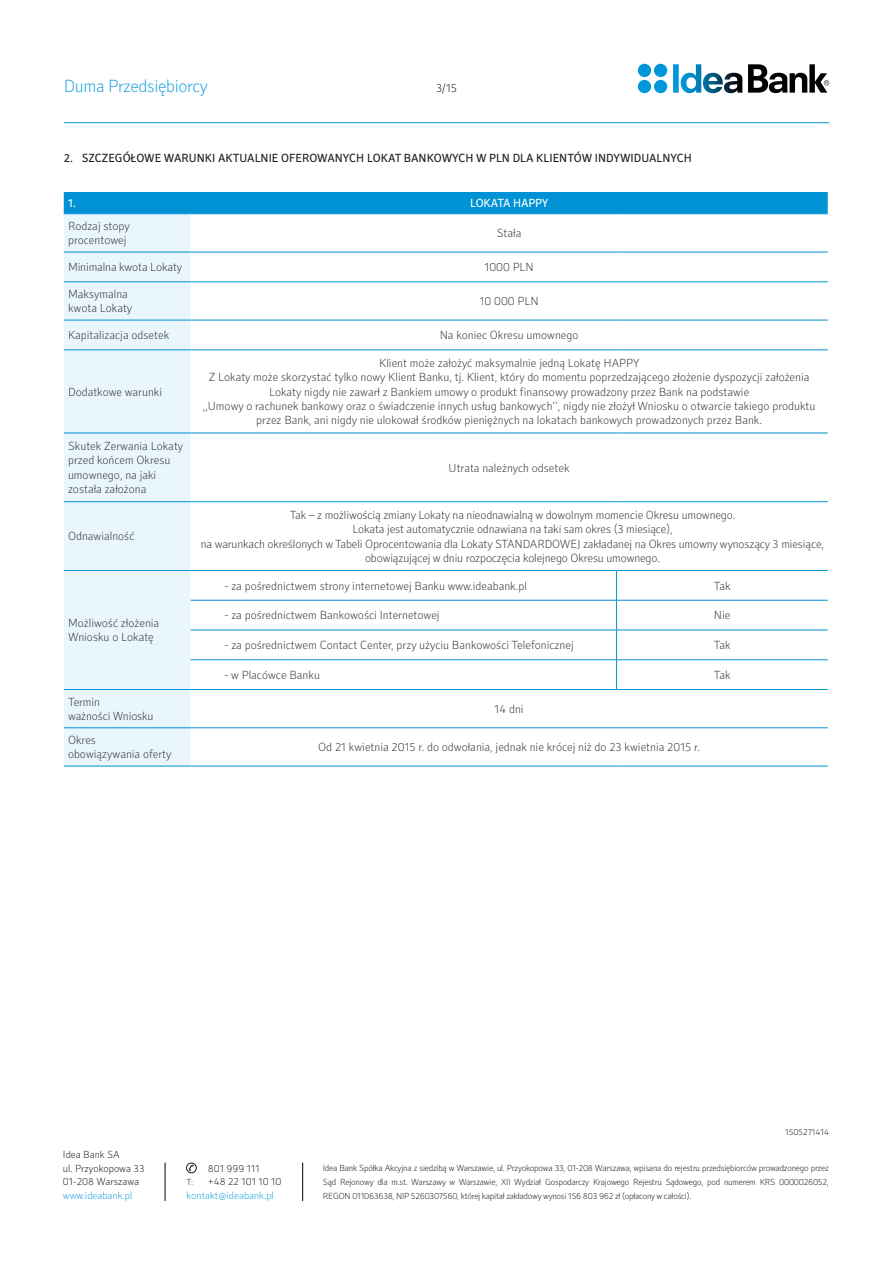
<style>
.page{position:relative;width:893px;height:1263px;background:#fff}
.page>*{position:absolute;margin:0;border:0;box-sizing:border-box;transform-origin:0 0}
.t1{font:100 18px "Secca";letter-spacing:-.02em;color:#0097da}
.t2{font:100 12px/14.4px "Secca";color:#1d1d1b}
.t3{font:12px "Secca";letter-spacing:-.005em;color:#1d1d1b}
.t4{font:12px "Secca";letter-spacing:-.05em;color:#fff}
.t5{font:100 12px "Secca";color:#020203}
.t6{font:100 10.5px/13.5px "Secca";color:#020203}
.t7{font:100 10.5px "Secca";color:#0097da}
.t8{font:100 9px/13.8px "Secca";letter-spacing:-.025em;color:#020203;text-align:justify}
</style>
<div class="page">
<hr style="left:64px;top:122px;width:765px;height:1px;background:#0097da">
<svg style="left:638px;top:64px;width:29px;height:29px"></svg>
<svg style="left:673px;top:64px;width:156px;height:29px"></svg>
<hr style="left:165px;top:1163px;width:1px;height:38px;background:#020203">
<hr style="left:302px;top:1163px;width:1px;height:38px;background:#020203">
<svg style="left:188px;top:1165px;width:6px;height:6px"></svg>
<div style="left:186px;top:1163px;width:10px;height:10px;border:1px solid #1d1d1c;border-radius:50%"></div>
<div style="left:64px;top:193px;width:764px;height:20px;background:#0092d4"></div>
<div style="left:64px;top:214px;width:127px;height:552px;background:#eaf6fe"></div>
<svg style="left:191px;top:214px;width:637px;height:552px"></svg>
<hr style="left:64px;top:252px;width:127px;height:1px;background:#0092d4">
<hr style="left:64px;top:282px;width:127px;height:1px;background:#0092d4">
<hr style="left:64px;top:320px;width:127px;height:1px;background:#0092d4">
<hr style="left:64px;top:350px;width:127px;height:1px;background:#0092d4">
<hr style="left:64px;top:433px;width:127px;height:1px;background:#0092d4">
<hr style="left:64px;top:501px;width:127px;height:1px;background:#0092d4">
<hr style="left:64px;top:570px;width:127px;height:1px;background:#0092d4">
<hr style="left:64px;top:689px;width:127px;height:1px;background:#0092d4">
<hr style="left:191px;top:600px;width:426px;height:1px;background:#0092d4">
<hr style="left:191px;top:630px;width:426px;height:1px;background:#0092d4">
<hr style="left:191px;top:659px;width:426px;height:1px;background:#0092d4">
<hr style="left:64px;top:727px;width:127px;height:1px;background:#0092d4">
<hr style="left:64px;top:766px;width:127px;height:1px;background:#0092d4">
<hr style="left:64px;top:192px;width:127px;height:1px;background:#0092d4">
<hr style="left:64px;top:213px;width:127px;height:1px;background:#0092d4">
<hr style="left:191px;top:192px;width:426px;height:1px;background:#0092d4">
<hr style="left:617px;top:192px;width:211px;height:1px;background:#0092d4">
<hr style="left:191px;top:213px;width:426px;height:1px;background:#0092d4">
<hr style="left:617px;top:213px;width:211px;height:1px;background:#0092d4">
<hr style="left:191px;top:252px;width:426px;height:1px;background:#0092d4">
<hr style="left:617px;top:252px;width:211px;height:1px;background:#0092d4">
<hr style="left:191px;top:282px;width:426px;height:1px;background:#0092d4">
<hr style="left:617px;top:282px;width:211px;height:1px;background:#0092d4">
<hr style="left:191px;top:320px;width:426px;height:1px;background:#0092d4">
<hr style="left:617px;top:320px;width:211px;height:1px;background:#0092d4">
<hr style="left:191px;top:350px;width:426px;height:1px;background:#0092d4">
<hr style="left:617px;top:350px;width:211px;height:1px;background:#0092d4">
<hr style="left:191px;top:433px;width:426px;height:1px;background:#0092d4">
<hr style="left:617px;top:433px;width:211px;height:1px;background:#0092d4">
<hr style="left:191px;top:501px;width:426px;height:1px;background:#0092d4">
<hr style="left:617px;top:501px;width:211px;height:1px;background:#0092d4">
<hr style="left:191px;top:570px;width:426px;height:1px;background:#0092d4">
<hr style="left:617px;top:570px;width:211px;height:1px;background:#0092d4">
<svg style="left:616px;top:571px;width:1px;height:29px"></svg>
<hr style="left:617px;top:600px;width:211px;height:1px;background:#0092d4">
<hr style="left:616px;top:600px;width:1px;height:30px;background:#0092d4">
<hr style="left:617px;top:630px;width:211px;height:1px;background:#0092d4">
<hr style="left:617px;top:659px;width:211px;height:1px;background:#0092d4">
<svg style="left:616px;top:630px;width:1px;height:59px"></svg>
<hr style="left:191px;top:689px;width:426px;height:1px;background:#0092d4">
<hr style="left:617px;top:689px;width:211px;height:1px;background:#0092d4">
<hr style="left:191px;top:727px;width:426px;height:1px;background:#0092d4">
<hr style="left:617px;top:727px;width:211px;height:1px;background:#0092d4">
<hr style="left:191px;top:766px;width:426px;height:1px;background:#0092d4">
<hr style="left:617px;top:766px;width:211px;height:1px;background:#0092d4">
<h1 class="t1" style="left:64px;top:76px;width:146px">Duma Przedsiębiorcy</h1>
<p class="t5" style="left:436px;top:81px;width:22px">3/15</p>
<p class="t3" style="left:64px;top:151px;width:110px">2. SZCZEGÓŁOWE WAR</p>
<p class="t3" style="left:189px;top:151px;width:79px">UNKI AKTUALNIE</p>
<p class="t3" style="left:281px;top:151px;width:46px">OFEROWAN</p>
<p class="t3" style="left:343px;top:151px;width:214px">YCH LOKAT BAN KOWYCH W PLN DLA KLIENT</p>
<p class="t3" style="left:574px;top:151px;width:120px">ÓW IN DYWI DUALNYCH</p>
<p class="t4" style="left:68px;top:197px;width:9px">1.</p>
<p class="t4" style="left:470px;top:197px;width:80px">LOKATA HAPPY</p>
<p class="t2" style="left:68px;top:219px;width:63px">Rodzaj stopy procentowej</p>
<p class="t2" style="left:497px;top:226px;width:26px">Stała</p>
<p class="t2" style="left:68px;top:260px;width:116px">Minimalna kwota Lokaty</p>
<p class="t2" style="left:484px;top:260px;width:51px">1000 PLN</p>
<p class="t2" style="left:68px;top:287px;width:66px">Maksymalna kwota Lokaty</p>
<p class="t2" style="left:480px;top:294px;width:60px">10 000 PLN</p>
<p class="t2" style="left:68px;top:328px;width:103px">Kapitalizacja odsetek</p>
<p class="t2" style="left:440px;top:328px;width:140px">Na koniec Okresu umownego</p>
<p class="t2" style="left:68px;top:385px;width:96px">Dodatkowe warunki</p>
<p class="t2" style="left:68px;top:439px;width:117px">Skutek Zerwania Lokaty przed końcem Okresu umownego, na jaki została założona</p>
<p class="t2" style="left:68px;top:529px;width:68px">Odnawialność</p>
<p class="t2" style="left:68px;top:616px;width:93px">Możliwość złożenia<br>Wniosku o Lokatę</p>
<p class="t2" style="left:203px;top:356px;width:614px;text-align:center">Klient może założyć maksymalnie jedną Lokatę HAPPY<br>Z Lokaty może skorzystać tylko nowy Klient Banku, tj. Klient, który do momentu poprzedzającego złożenie dyspozycji założenia Lokaty nigdy nie zawarł z Bankiem umowy o produkt finansowy prowadzony przez Bank na podstawie<br>,,Umowy o rachunek bankowy oraz o świadczenie innych usług bankowych’’, nigdy nie złożył Wniosku o otwarcie takiego produktu przez Bank, ani nigdy nie ulokował środków pieniężnych na lokatach bankowych prowadzonych przez Bank.</p>
<p class="t2" style="left:449px;top:461px;width:122px">Utrata należnych odsetek</p>
<p class="t2" style="left:201px;top:508px;width:625px;text-align:center">Tak – z możliwością zmiany Lokaty na nieodnawialną w dowolnym momencie Okresu umownego.<br>Lokata jest automatycznie odnawiana na taki sam okres (3 miesiące),<br>na warunkach określonych w Tabeli Oprocentowania dla Lokaty STANDARDOWEJ zakładanej na Okres umowny wynoszący 3 miesiące, obowiązującej w dniu rozpoczęcia kolejnego Okresu umownego.</p>
<p class="t2" style="left:225px;top:579px;width:304px">- za pośrednictwem strony internetowej Banku www.ideabank.pl</p>
<p class="t2" style="left:714px;top:579px;width:18px">Tak</p>
<p class="t2" style="left:225px;top:608px;width:217px">- za pośrednictwem Bankowości Internetowej</p>
<p class="t2" style="left:714px;top:608px;width:18px">Nie</p>
<p class="t2" style="left:225px;top:638px;width:351px">- za pośrednictwem Contact Center, przy użyciu Bankowości Telefonicznej</p>
<p class="t2" style="left:714px;top:638px;width:18px">Tak</p>
<p class="t2" style="left:225px;top:668px;width:97px">- w Placówce Banku</p>
<p class="t2" style="left:714px;top:668px;width:18px">Tak</p>
<p class="t2" style="left:68px;top:695px;width:87px">Termin<br>ważności Wniosku</p>
<p class="t2" style="left:495px;top:702px;width:31px">14 dni</p>
<p class="t2" style="left:68px;top:733px;width:105px">Okres<br>obowiązywania oferty</p>
<p class="t2" style="left:318px;top:740px;width:383px">Od 21 kwietnia 2015 r. do odwołania, jednak nie krócej niż do 23 kwietnia 2015 r.</p>
<p class="t8" style="left:785px;top:1126px;width:45px">1505271414</p>
<p class="t6" style="left:63px;top:1148px;width:83px">Idea Bank SA<br>ul. Przyokopowa 33<br>01-208 Warszawa</p>
<p class="t7" style="left:63px;top:1189px;width:71px">www.ideabank.pl</p>
<p class="t6" style="left:208px;top:1161px;width:54px">801 999 111</p>
<p class="t8" style="left:187px;top:1175px;width:8px">T:</p>
<p class="t6" style="left:208px;top:1175px;width:75px">+48 22 101 10 10</p>
<p class="t7" style="left:187px;top:1189px;width:89px">kontakt@ideabank.pl</p>
<p class="t8" style="left:323px;top:1162px;width:507px">Idea Bank Spółka Akcyjna z siedzibą w Warszawie, ul. Przyokopowa 33, 01-208 Warszawa, wpisana do rejestru przedsiębiorców prowadzonego przez Sąd Rejonowy dla m.st. Warszawy w Warszawie, XII Wydział Gospodarczy Krajowego Rejestru Sądowego, pod numerem KRS 0000026052, REGON 011063638, NIP 5260307560, której kapitał zakładowy wynosi 156 803 962 zł (opłacony w całości).</p>
</div>
